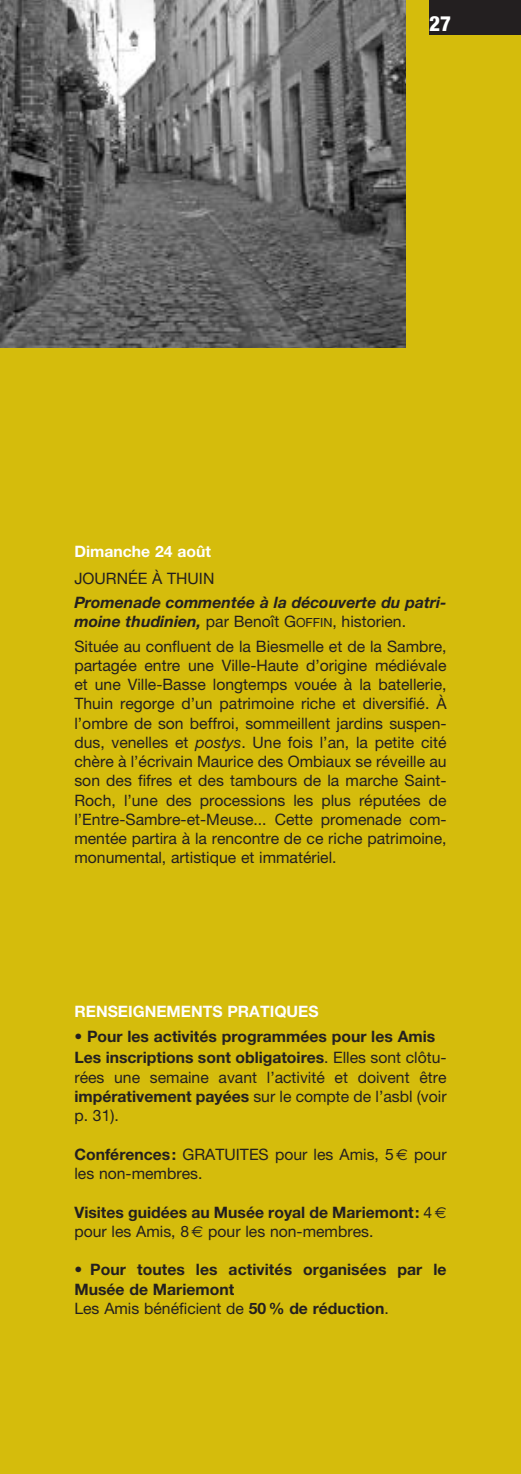
<style>
.page{position:relative;width:521px;height:1474px;background:#fff}
.page>*{position:absolute;margin:0;border:0;box-sizing:border-box;transform-origin:0 0}
.t1{font:800 condensed 21px "Helvetica Neue";color:#fff}
.t2{font:15.75px/19.2px "Helvetica Neue";color:#231f20;text-align:justify}
.t3{font:700 15.75px/19.2px "Helvetica Neue";color:#231f20}
.t4{font:italic 700 15.75px/19.2px "Helvetica Neue";color:#231f20}
.t5{font:700 15.75px "Helvetica Neue";color:#fff}
.s1{font-weight:400;font-style:normal}
.s2{font-weight:400;font-style:normal;font-size:12.6px}
.s3{font-style:italic}
.s4{font-weight:400}
.s5{font-weight:700}
.s6{font-family:"Euro Sans"}
.s7{font-family:"Euro Sans";font-weight:400}
</style>
<div class="page">
<div style="left:0;top:0;width:521px;height:1473px;background:#d5bc0c"></div>
<div style="left:429px;top:0;width:92px;height:35px;background:#231f20"></div>
<img style="left:0;top:0;width:406px;height:347px">
<h1 class="t1" style="left:429px;top:16px;width:23px">27</h1>
<p class="t5" style="left:74px;top:546px;width:138px">Dimanche 24 août</p>
<p class="t2" style="left:74px;top:570px;width:141px">JOURNÉE À THUIN</p>
<p class="t4" style="left:74px;top:594px;width:374px">Promenade commentée à la découverte du patri&shy;moine thudinien, <span class="s1">par Benoît G</span><span class="s2">OFFIN</span><span class="s1">, historien.</span></p>
<p class="t2" style="left:74px;top:638px;width:374px">Située au confluent de la Biesmelle et de la Sambre, partagée entre une Ville-Haute d’origine médiévale et une Ville-Basse longtemps vouée à la batellerie, Thuin regorge d’un patrimoine riche et diversifié. À l’ombre de son beffroi, sommeillent jardins suspen&shy;dus, venelles et <span class="s3">postys</span>. Une fois l’an, la petite cité chère à l’écrivain Maurice des Ombiaux se réveille au son des fifres et des tambours de la marche Saint-Roch, l’une des processions les plus réputées de l’Entre-Sambre-et-Meuse... Cette promenade com&shy;mentée partira à la rencontre de ce riche patrimoine, monumental, artistique et immatériel.</p>
<p class="t5" style="left:74px;top:1006px;width:246px">RENSEIGNEMENTS PRATIQUES</p>
<p class="t3" style="left:74px;top:1026px;width:374px;line-height:21.7px">• Pour les activités programmées pour les Amis<br>Les inscriptions sont obligatoires<span class="s4">. Elles sont clôtu-</span></p>
<p class="t2" style="left:74px;top:1069px;width:374px">rées une semaine avant l’activité et doivent être <span class="s5">impérativement payées</span> sur le compte de l’asbl (voir p. 31).</p>
<p class="t2" style="left:74px;top:1146px;width:374px"><span class="s5">Conférences:</span> GRATUITES pour les Amis, 5<span class="s6">€</span> pour les non-membres.</p>
<p class="t3" style="left:74px;top:1203px;width:374px">Visites guidées au Musée royal de Mariemont: <span class="s4">4</span><span class="s7">€ </span><span class="s4">pour les Amis, 8</span><span class="s7">€</span> <span class="s4">pour les non-membres.</span></p>
<p class="t3" style="left:74px;top:1261px;width:374px">• Pour toutes les activités organisées par le<br>Musée de Mariemont<br><span class="s4">Les Amis bénéficient de</span> 50% de réduction<span class="s4">.</span></p>
</div>
